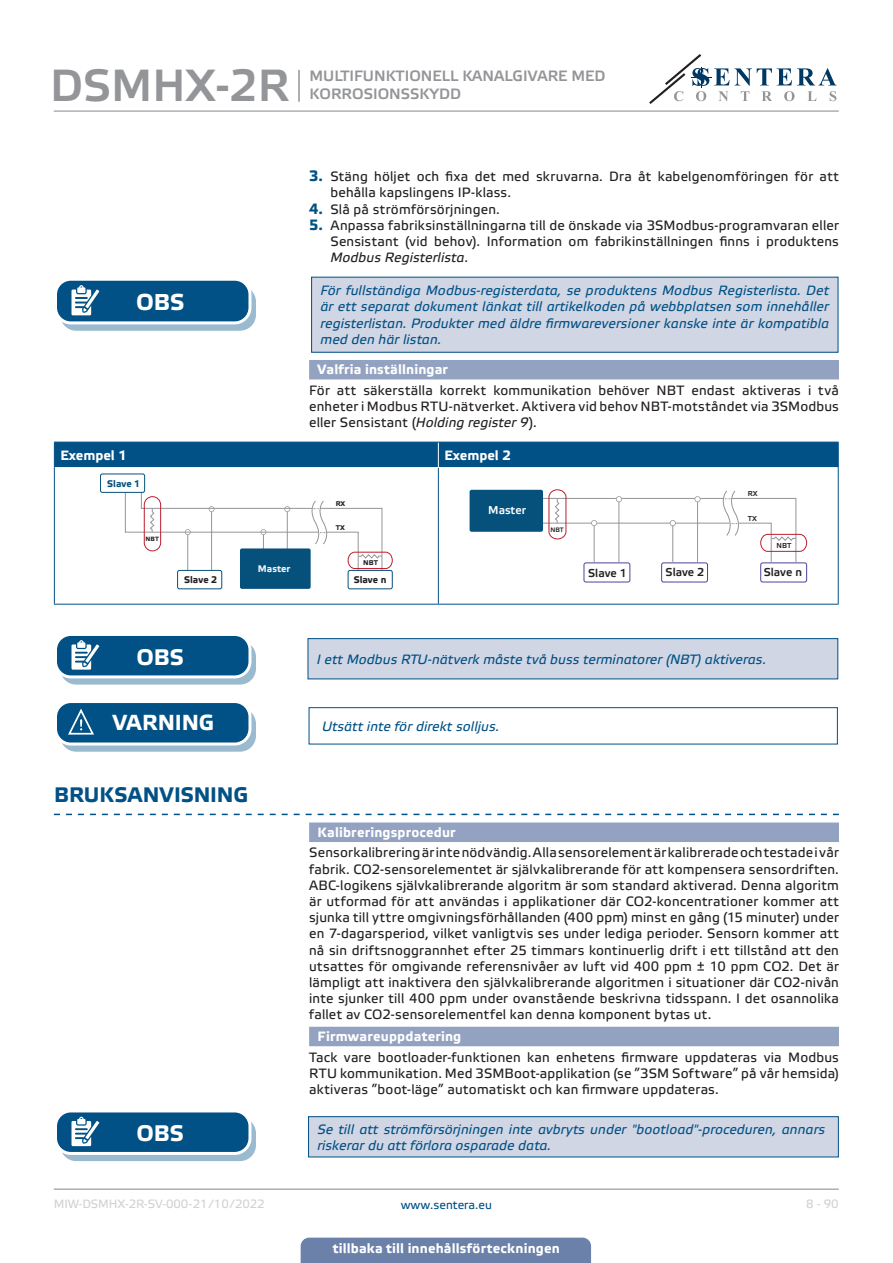
<style>
.page{position:relative;width:893px;height:1263px;background:#fff}
.page>*{position:absolute;margin:0;border:0;box-sizing:border-box;transform-origin:0 0}
.t1{font:45px "Etelka Medium Pro";color:#939598}
.t2{font:700 22.95px "Etelka Text Pro";color:#fff}
.t3{font:700 22.5px "Etelka Text Pro";letter-spacing:-.005em;color:#fff}
.t4{font:700 21.75px "Etelka Text Pro";letter-spacing:-.01em;color:#fff}
.t5{font:700 21px "Etelka Text Pro";letter-spacing:-.005em;color:#015186}
.t6{font:15px/18px "Etelka Medium Pro";color:#939598}
.body{font:13.5px/16.2px "Etelka Text Pro";letter-spacing:.015em;color:#231f20;text-align:justify}
.attention{font:italic 13.5px/16.2px "Etelka Text Pro";letter-spacing:.01em;color:#015186;text-align:justify}
.Number-roman{font:700 13.5px "Etelka Text Pro";letter-spacing:.01em;color:#fff}
.head-table{font:700 13.5px "Etelka Text Pro";color:#fff}
.t7{font:12px "Etelka Text Pro";letter-spacing:-.01em;color:#d1d2d4}
.t8{font:12px "Etelka Text Pro";color:#015186}
.t9{font:11.4px "Etelka Medium Pro";color:#231f20}
.t10{font:11.4px "Etelka Medium Pro";color:#fff}
.t11{font:700 9.6px "Etelka Text Pro";color:#231f20}
.t12{font:700 9.6px "Etelka Text Pro";color:#f2f3f4}
.t13{font:700 9.6px "Etelka Text Pro";color:#06517c}
.t14{font:7.2px "Etelka Medium Pro";color:#231f20}
.t15{font:700 6.9px "Etelka Text Pro";color:#231f20}
.t16{font:6.45px "Etelka Medium Pro";color:#231f20}
.t17{font:700 6.15px "Etelka Text Pro";color:#231f20}
.s1{font-weight:700;font-size:15px;color:#015186}
.s2{font-style:italic}
</style>
<div class="page">
<hr style="left:54px;top:111px;width:785px;height:1px;background:#939598">
<hr style="left:54px;top:1188px;width:785px;height:2px;background:#939598">
<svg style="left:649px;top:54px;width:187px;height:50px"></svg>
<div style="left:301px;top:1237px;width:290px;height:26px;background:#6c81aa"></div>
<hr style="left:298px;top:70px;width:2px;height:32px;background:#939598">
<div style="left:309px;top:360px;width:530px;height:19px;background:#94a2c2"></div>
<div style="left:312px;top:277px;width:526px;height:75px;background:#d1d6e4"></div>
<div style="left:311px;top:277px;width:527px;height:76px;border:1px solid #015186"></div>
<svg style="left:61px;top:286px;width:194px;height:44px"></svg>
<div style="left:60px;top:286px;width:196px;height:45px;border:1px solid #015186;border-radius:15px"></div>
<div style="left:56px;top:279px;width:194px;height:44px;background:#015186;border-radius:15px"></div>
<div style="left:54px;top:278px;width:197px;height:46px;border:3px solid #fff;border-radius:15px"></div>
<svg style="left:71px;top:285px;width:34px;height:39px"></svg>
<svg style="left:54px;top:442px;width:785px;height:26px;background:#0a578a"></svg>
<hr style="left:54px;top:468px;width:1px;height:136px;background:#015186">
<hr style="left:54px;top:604px;width:384px;height:1px;background:#015186">
<hr style="left:438px;top:468px;width:1px;height:136px;background:#015186">
<hr style="left:838px;top:468px;width:1px;height:136px;background:#015186">
<hr style="left:438px;top:604px;width:401px;height:1px;background:#015186">
<div style="left:177px;top:570px;width:45px;height:19px;border:1px solid #06517c;border-radius:2px"></div>
<div style="left:348px;top:570px;width:45px;height:19px;border:1px solid #06517c;border-radius:2px"></div>
<div style="left:240px;top:548px;width:71px;height:41px;background:#06517c;border-radius:2px"></div>
<svg style="left:125px;top:478px;width:268px;height:95px"></svg>
<div style="left:100px;top:474px;width:45px;height:18px;background:#fff;border-radius:2px"></div>
<div style="left:100px;top:474px;width:45px;height:19px;border:1px solid #06517c;border-radius:2px"></div>
<div style="left:661px;top:562px;width:47px;height:20px;border:1px solid #4e439b;border-radius:2px"></div>
<hr style="left:529px;top:523px;width:201px;height:1px;background:#939598">
<hr style="left:536px;top:498px;width:188px;height:1px;background:#939598">
<div style="left:584px;top:562px;width:46px;height:20px;border:1px solid #4e439b;border-radius:2px"></div>
<div style="left:760px;top:562px;width:47px;height:20px;border:1px solid #4e439b;border-radius:2px"></div>
<div style="left:470px;top:490px;width:73px;height:42px;background:#06517c;border-radius:2px"></div>
<svg style="left:548px;top:489px;width:259px;height:74px"></svg>
<svg style="left:61px;top:641px;width:194px;height:43px"></svg>
<div style="left:60px;top:641px;width:196px;height:44px;border:1px solid #015186;border-radius:15px"></div>
<div style="left:56px;top:634px;width:194px;height:43px;background:#015186;border-radius:15px"></div>
<div style="left:54px;top:633px;width:197px;height:45px;border:3px solid #fff;border-radius:15px"></div>
<svg style="left:71px;top:640px;width:34px;height:38px"></svg>
<div style="left:308px;top:639px;width:530px;height:40px;background:#d1d6e4"></div>
<div style="left:308px;top:638px;width:530px;height:41px;border:1px solid #015186"></div>
<svg style="left:61px;top:708px;width:194px;height:43px"></svg>
<div style="left:60px;top:708px;width:196px;height:44px;border:1px solid #015186;border-radius:15px"></div>
<div style="left:56px;top:701px;width:194px;height:43px;background:#015186;border-radius:15px"></div>
<div style="left:54px;top:700px;width:197px;height:45px;border:3px solid #fff;border-radius:15px"></div>
<svg style="left:67px;top:708px;width:38px;height:37px"></svg>
<div style="left:309px;top:707px;width:529px;height:37px;border:1px solid #015186"></div>
<svg style="left:54px;top:814px;width:785px;height:1px"></svg>
<div style="left:309px;top:822px;width:530px;height:20px;background:#94a2c2"></div>
<div style="left:309px;top:1027px;width:530px;height:19px;background:#94a2c2"></div>
<div style="left:61px;top:1118px;width:194px;height:42px;background:#9abacf;border-radius:15px"></div>
<div style="left:60px;top:1117px;width:196px;height:44px;border:1px solid #015186;border-radius:15px"></div>
<div style="left:56px;top:1111px;width:194px;height:42px;background:#015186;border-radius:15px"></div>
<div style="left:54px;top:1109px;width:197px;height:46px;border:3px solid #fff;border-radius:15px"></div>
<svg style="left:71px;top:1117px;width:34px;height:37px"></svg>
<div style="left:309px;top:1117px;width:529px;height:40px;background:#d1d6e4"></div>
<div style="left:308px;top:1116px;width:531px;height:41px;border:1px solid #015186"></div>
<h1 class="t1" style="left:50px;top:61px;width:241px">DSMHX-2R</h1>
<p class="t6" style="left:310px;top:67px;width:298px">MULTIFUNKTIONELL KANALGIVARE MED<br>KORROSIONSSKYDD</p>
<p class="t2" style="left:136px;top:290px;width:50px">OBS</p>
<p class="body" style="left:330px;top:169px;width:510px;text-indent:-21px"><span class="s1">3.</span> Stäng höljet och fixa det med skruvarna. Dra åt kabelgenomföringen för att behålla kapslingens IP-klass.</p>
<p class="body" style="left:309px;top:202px;width:192px"><span class="s1">4.</span> Slå på strömförsörjningen.</p>
<p class="body" style="left:330px;top:218px;width:510px;text-indent:-21px"><span class="s1">5.</span> Anpassa fabriksinställningarna till de önskade via 3SModbus-programvaran eller Sensistant (vid behov). Information om fabrikinställningen finns i produktens <span class="s2">Modbus Registerlista</span>.</p>
<p class="attention" style="left:320px;top:283px;width:510px">För fullständiga Modbus-registerdata, se produktens Modbus Registerlista. Det är ett separat dokument länkat till artikelkoden på webbplatsen som innehåller registerlistan. Produkter med äldre firmwareversioner kanske inte är kompatibla med den här listan.</p>
<p class="Number-roman" style="left:318px;top:362px;width:132px">Valfria inställningar</p>
<p class="body" style="left:309px;top:383px;width:531px">För att säkerställa korrekt kommunikation behöver NBT endast aktiveras i två enheter i Modbus RTU-nätverket. Aktivera vid behov NBT-motståndet via 3SModbus eller Sensistant (<span class="s2">Holding register 9</span>).</p>
<p class="head-table" style="left:60px;top:448px;width:68px">Exempel 1</p>
<p class="head-table" style="left:444px;top:448px;width:68px">Exempel 2</p>
<p class="t15" style="left:336px;top:500px;width:11px">RX</p>
<p class="t15" style="left:336px;top:524px;width:11px">ТX</p>
<p class="t15" style="left:363px;top:559px;width:16px">NBT</p>
<p class="t13" style="left:107px;top:479px;width:35px">Slave 1</p>
<p class="t10" style="left:488px;top:504px;width:39px">Master</p>
<p class="t17" style="left:146px;top:535px;width:15px">NBT</p>
<p class="t12" style="left:258px;top:563px;width:34px">Master</p>
<p class="t11" style="left:184px;top:574px;width:35px">Slave 2</p>
<p class="t11" style="left:354px;top:574px;width:34px">Slave n</p>
<p class="t16" style="left:550px;top:526px;width:15px">NBT</p>
<p class="t9" style="left:588px;top:567px;width:40px">Slave 1</p>
<p class="t9" style="left:666px;top:566px;width:40px">Slave 2</p>
<p class="t14" style="left:748px;top:490px;width:11px">RX</p>
<p class="t14" style="left:748px;top:514px;width:11px">ТX</p>
<p class="t14" style="left:776px;top:541px;width:16px">NBT</p>
<p class="t9" style="left:764px;top:566px;width:40px">Slave n</p>
<p class="t3" style="left:137px;top:645px;width:49px">OBS</p>
<p class="attention" style="left:317px;top:652px;width:451px">I ett Modbus RTU-nätverk måste två buss terminatorer (NBT) aktiveras.</p>
<p class="t4" style="left:113px;top:711px;width:103px">VARNING</p>
<p class="attention" style="left:322px;top:719px;width:179px">Utsätt inte för direkt solljus.</p>
<p class="t5" style="left:54px;top:783px;width:196px">BRUKSANVISNING</p>
<p class="Number-roman" style="left:318px;top:825px;width:140px">Kalibreringsprocedur</p>
<p class="body" style="left:309px;top:845px;width:531px">Sensorkalibrering är inte nödvändig. Alla sensorelement är kalibrerade och testade i vår fabrik. CO2-sensorelementet är självkalibrerande för att kompensera sensordriften.<br>ABC-logikens självkalibrerande algoritm är som standard aktiverad. Denna algoritm är utformad för att användas i applikationer där CO2-koncentrationer kommer att sjunka till yttre omgivningsförhållanden (400 ppm) minst en gång (15 minuter) under en 7-dagarsperiod, vilket vanligtvis ses under lediga perioder. Sensorn kommer att nå sin driftsnoggrannhet efter 25 timmars kontinuerlig drift i ett tillstånd att den utsattes för omgivande referensnivåer av luft vid 400 ppm ± 10 ppm CO2. Det är lämpligt att inaktivera den självkalibrerande algoritmen i situationer där CO2-nivån inte sjunker till 400 ppm under ovanstående beskrivna tidsspann. I det osannolika fallet av CO2-sensorelementfel kan denna komponent bytas ut.</p>
<p class="Number-roman" style="left:318px;top:1029px;width:145px">Firmwareuppdatering</p>
<p class="body" style="left:309px;top:1050px;width:531px">Tack vare bootloader-funktionen kan enhetens firmware uppdateras via Modbus RTU kommunikation. Med 3SMBoot-applikation (se ”3SM Software” på vår hemsida) aktiveras ”boot-läge” automatiskt och kan firmware uppdateras.</p>
<p class="t3" style="left:137px;top:1121px;width:49px">OBS</p>
<p class="attention" style="left:317px;top:1122px;width:509px">Se till att strömförsörjningen inte avbryts under "bootload"-proceduren, annars riskerar du att förlora osparade data.</p>
<p class="t7" style="left:54px;top:1197px;width:212px">MIW-DSMHX-2R-SV-000 - 21 / 10 / 2022</p>
<p class="t8" style="left:401px;top:1198px;width:93px">www.sentera.eu</p>
<p class="t7" style="left:806px;top:1197px;width:34px">8 - 90</p>
<p class="Number-roman" style="left:333px;top:1240px;width:229px">tillbaka till innehållsförteckningen</p>
</div>
